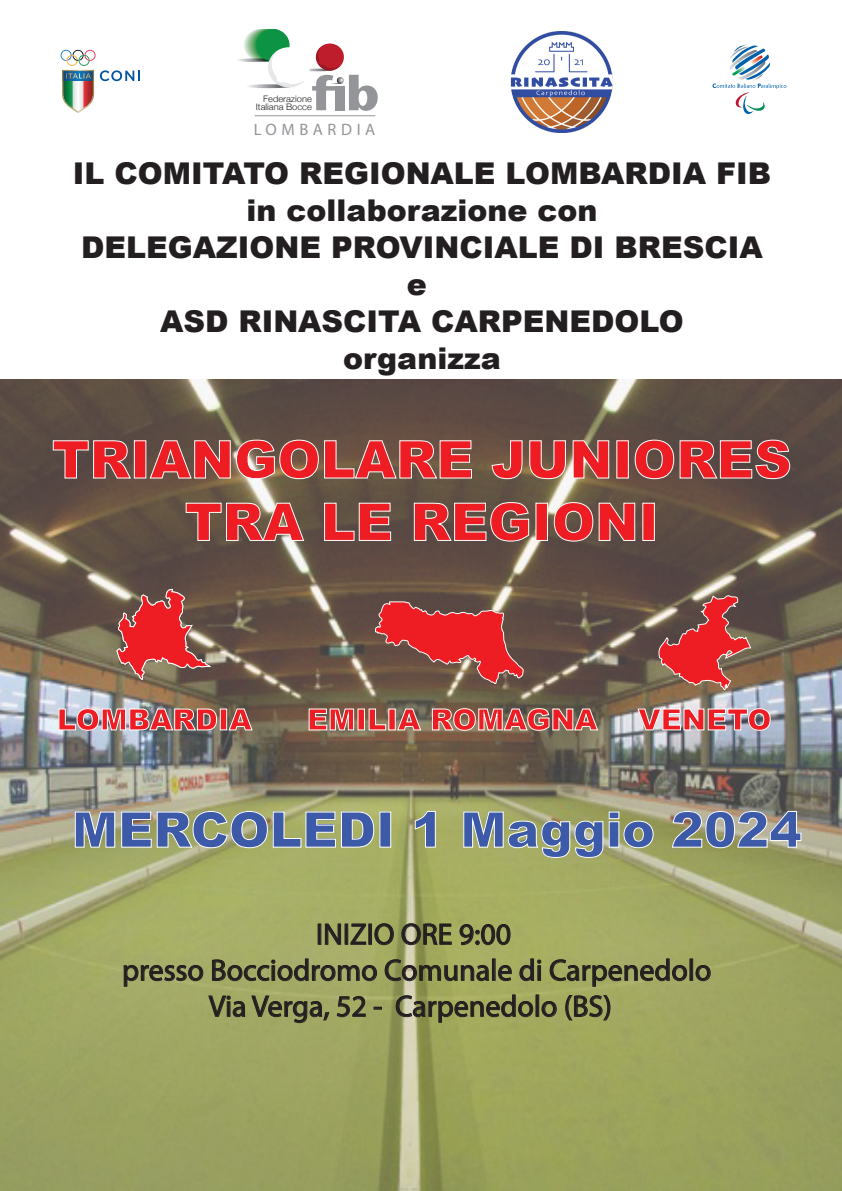
<style>
.page{position:relative;width:842px;height:1191px;background:#fff}
.page>*{position:absolute;margin:0;border:0;box-sizing:border-box;transform-origin:0 0}
.t1{font:900 52px/62.4px "Arial";color:#ee1d23;text-align:center}
.t2{font:900 49px "Arial";color:#3d5aa8}
.t3{font:900 30px/37px "Arial";color:#231f20;text-align:center}
.t4{font:30px/36px "Myriad Pro";color:#231f20;text-align:center}
.t5{font:900 29.2px "Arial";color:#ee1d23}
.t6{font:16.5px "Myriad Pro";letter-spacing:.275em;color:#939598}
.t7{font:300 8.9px/8px "Helvetica Neue";color:#231f20;text-align:right;scale:1.04 1}
</style>
<div class="page">
<img style="left:0;top:379px;width:842px;height:812px">
<svg style="left:61px;top:50px;width:79px;height:63px"></svg>
<svg style="left:712px;top:44px;width:74px;height:70px"></svg>
<svg style="left:52px;top:440px;width:80px;height:39px;background:#6a5d58"></svg>
<div style="left:134px;top:440px;width:12px;height:38px;border:1px solid #fff"></div>
<svg style="left:149px;top:439px;width:323px;height:40px;background:#816f60"></svg>
<svg style="left:491px;top:440px;width:32px;height:39px"></svg>
<svg style="left:529px;top:440px;width:37px;height:39px"></svg>
<svg style="left:572px;top:440px;width:38px;height:39px"></svg>
<div style="left:616px;top:440px;width:13px;height:38px;border:1px solid #fff"></div>
<svg style="left:634px;top:439px;width:157px;height:40px;background:#6d5f5b"></svg>
<svg style="left:185px;top:502px;width:120px;height:40px;background:#7b7060"></svg>
<svg style="left:324px;top:502px;width:68px;height:39px;background:#71645b"></svg>
<svg style="left:413px;top:501px;width:117px;height:41px;background:#72655c"></svg>
<div style="left:535px;top:503px;width:13px;height:38px;border:1px solid #fff"></div>
<svg style="left:553px;top:501px;width:83px;height:41px;background:#776a5d"></svg>
<div style="left:642px;top:503px;width:13px;height:38px;border:1px solid #fff"></div>
<div style="left:318px;top:923px;width:3px;height:21px;border:1px solid #231f20"></div>
<svg style="left:324px;top:922px;width:18px;height:23px"></svg>
<div style="left:345px;top:923px;width:3px;height:21px;border:1px solid #231f20"></div>
<svg style="left:350px;top:923px;width:17px;height:22px"></svg>
<div style="left:368px;top:923px;width:4px;height:21px;border:1px solid #231f20"></div>
<svg style="left:374px;top:922px;width:20px;height:23px"></svg>
<svg style="left:401px;top:922px;width:51px;height:23px"></svg>
<svg style="left:459px;top:923px;width:52px;height:22px"></svg>
<svg style="left:123px;top:964px;width:81px;height:23px;background:#868a57"></svg>
<svg style="left:211px;top:958px;width:167px;height:23px;background:#888c57"></svg>
<svg style="left:384px;top:958px;width:106px;height:23px;background:#888b55"></svg>
<div style="left:492px;top:958px;width:4px;height:22px;border:1px solid #231f20"></div>
<svg style="left:497px;top:964px;width:15px;height:17px"></svg>
<svg style="left:519px;top:958px;width:23px;height:23px"></svg>
<svg style="left:549px;top:958px;width:139px;height:29px;background:#8c9156"></svg>
<div style="left:689px;top:958px;width:4px;height:22px;border:1px solid #231f20"></div>
<svg style="left:695px;top:964px;width:16px;height:17px"></svg>
<svg style="left:208px;top:995px;width:122px;height:28px;background:#898e57"></svg>
<svg style="left:336px;top:995px;width:30px;height:22px"></svg>
<svg style="left:374px;top:1006px;width:8px;height:3px"></svg>
<svg style="left:395px;top:994px;width:139px;height:29px;background:#8d9057"></svg>
<div style="left:536px;top:994px;width:3px;height:22px;border:1px solid #231f20"></div>
<svg style="left:541px;top:1000px;width:16px;height:17px"></svg>
<svg style="left:565px;top:994px;width:46px;height:27px"></svg>
<div style="left:316px;top:44px;width:28px;height:27px;background:#be1d2c;border-radius:50%"></div>
<div style="left:244px;top:29px;width:33px;height:32px;background:#e6efe5;border-radius:50%"></div>
<div style="left:245px;top:29px;width:33px;height:32px;background:#dbe8da;border-radius:50%"></div>
<div style="left:245px;top:29px;width:34px;height:32px;background:#d1e3d0;border-radius:50%"></div>
<div style="left:246px;top:29px;width:33px;height:32px;background:#c7ddc6;border-radius:50%"></div>
<div style="left:247px;top:29px;width:33px;height:32px;background:#bdd7bc;border-radius:50%"></div>
<div style="left:247px;top:29px;width:34px;height:32px;background:#b4d2b3;border-radius:50%"></div>
<div style="left:248px;top:29px;width:33px;height:32px;background:#aacba8;border-radius:50%"></div>
<div style="left:249px;top:29px;width:33px;height:32px;background:#94c197;border-radius:50%"></div>
<div style="left:250px;top:29px;width:33px;height:32px;background:#8dbc8e;border-radius:50%"></div>
<div style="left:251px;top:29px;width:33px;height:32px;background:#78b27d;border-radius:50%"></div>
<div style="left:252px;top:29px;width:33px;height:32px;background:#6cad76;border-radius:50%"></div>
<div style="left:252px;top:29px;width:34px;height:32px;background:#64aa6c;border-radius:50%"></div>
<div style="left:253px;top:29px;width:33px;height:32px;background:#5aa665;border-radius:50%"></div>
<div style="left:254px;top:29px;width:33px;height:32px;background:#479e59;border-radius:50%"></div>
<div style="left:254px;top:29px;width:34px;height:32px;background:#3f9e55;border-radius:50%"></div>
<svg style="left:255px;top:29px;width:33px;height:32px"></svg>
<div style="left:256px;top:29px;width:33px;height:32px;background:#1e9849;border-radius:50%"></div>
<div style="left:256px;top:29px;width:34px;height:32px;background:#0d9344;border-radius:50%"></div>
<svg style="left:238px;top:46px;width:140px;height:65px"></svg>
<div style="left:276px;top:75px;width:11px;height:8px;background:#fff;border-radius:50%"></div>
<hr style="left:255px;top:115px;width:120px;height:1px;background:#939598">
<svg style="left:74px;top:810px;width:301px;height:38px;background:#b1b47f"></svg>
<div style="left:379px;top:811px;width:12px;height:36px;border:1px solid #fff"></div>
<svg style="left:414px;top:810px;width:22px;height:38px"></svg>
<svg style="left:463px;top:811px;width:191px;height:47px;background:#aeb178"></svg>
<svg style="left:671px;top:810px;width:131px;height:38px;background:#b3ad8e"></svg>
<svg style="left:116px;top:588px;width:96px;height:96px;background:#ae514a"></svg>
<svg style="left:658px;top:594px;width:94px;height:97px;background:#a94d46"></svg>
<img style="left:58px;top:706px;width:160px;height:25px">
<div style="left:220px;top:708px;width:7px;height:22px;border:1px solid #fff"></div>
<svg style="left:228px;top:708px;width:25px;height:23px"></svg>
<svg style="left:637px;top:707px;width:134px;height:24px;background:#b7bac1"></svg>
<svg style="left:308px;top:706px;width:46px;height:25px"></svg>
<div style="left:358px;top:708px;width:7px;height:22px;border:1px solid #fff"></div>
<svg style="left:368px;top:708px;width:18px;height:23px"></svg>
<div style="left:388px;top:708px;width:8px;height:22px;border:1px solid #fff"></div>
<svg style="left:396px;top:708px;width:26px;height:23px"></svg>
<svg style="left:431px;top:706px;width:168px;height:25px;background:#8d8473"></svg>
<svg style="left:375px;top:600px;width:149px;height:85px;background:#ad413e"></svg>
<img style="left:510px;top:31px;width:103px;height:102px">
<p class="t7" style="left:256px;top:94px;width:55px">Federazione<br>Italiana Bocce</p>
<p class="t6" style="left:254px;top:119px;width:123px">LOMBARDIA</p>
<p class="t3" style="left:73px;top:154px;width:700px">IL COMITATO REGIONALE LOMBARDIA FIB in collaborazione con<br>DELEGAZIONE PROVINCIALE DI BRESCIA e<br>ASD RINASCITA CARPENEDOLO<br>organizza</p>
<h1 class="t1" style="left:52px;top:426px;width:741px">TRIANGOLARE JUNIORES<br>TRA LE REGIONI</h1>
<p class="t5" style="left:57px;top:698px;width:197px">LOMBARDIA</p>
<p class="t5" style="left:307px;top:698px;width:292px">EMILIA ROMAGNA</p>
<p class="t5" style="left:638px;top:698px;width:135px">VENETO</p>
<h2 class="t2" style="left:72px;top:794px;width:731px">MERCOLEDI 1 Maggio 2024</h2>
<p class="t4" style="left:122px;top:915px;width:591px">INIZIO ORE 9:00<br>presso Bocciodromo Comunale di Carpenedolo<br>Via Verga, 52 - Carpenedolo (BS)</p>
</div>
